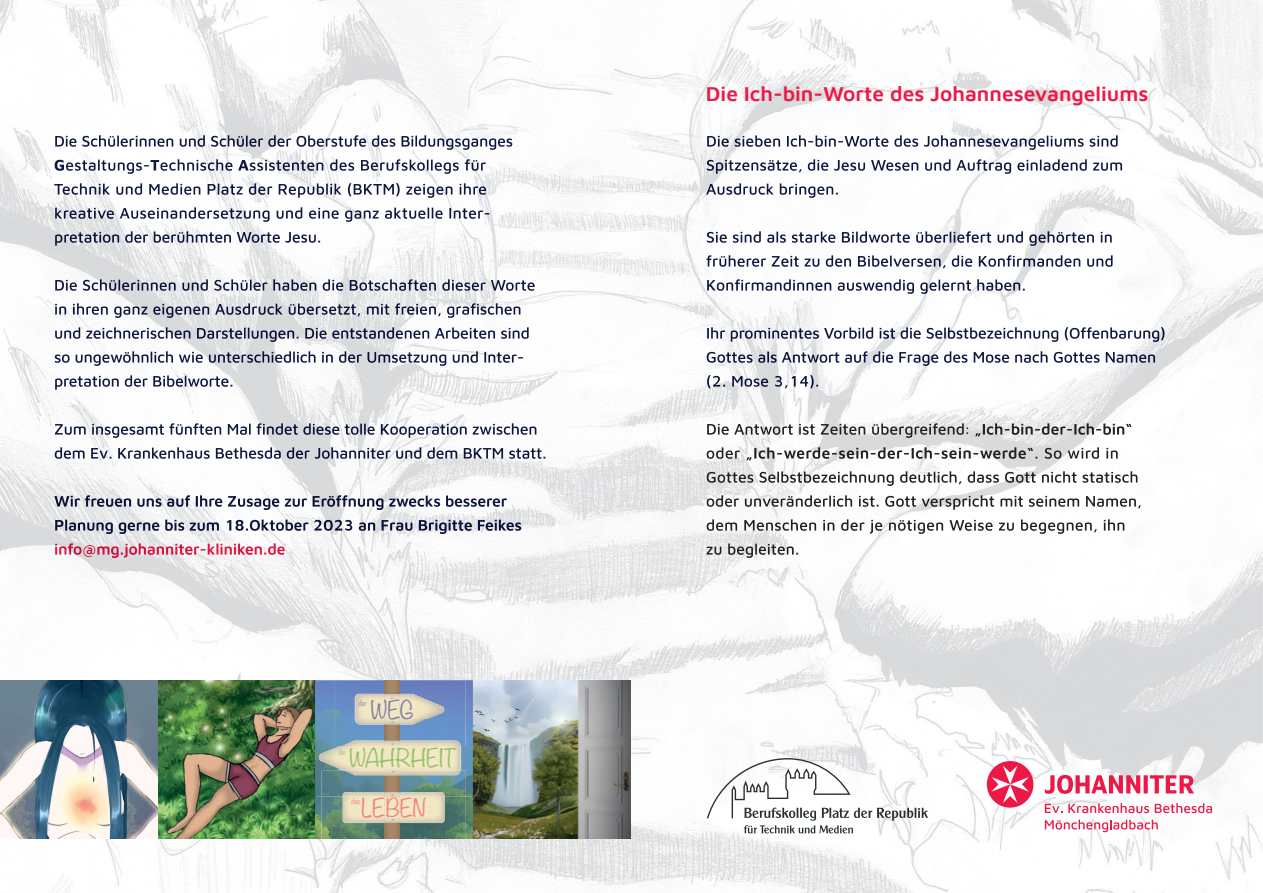
<style>
.page{position:relative;width:1263px;height:893px;background:#fff}
.page>*{position:absolute;margin:0;border:0;box-sizing:border-box;transform-origin:0 0}
.t1{font:300 22.65px "Noteworthy";letter-spacing:-.005em;color:#95c16e}
.t2{font:300 22.65px "Noteworthy";color:#f38276}
.t3{font:300 22.65px "Noteworthy";color:#8183a8}
.t4{font:600 21px "Maven Johanniter";color:#ed1845}
.t5{font:300 7.05px "Noteworthy";color:#8183a8}
.t6{font:300 7.05px "Noteworthy";color:#f38276}
.t7{font:300 7.05px "Noteworthy";color:#95c16e}
</style>
<div class="page">
<img style="left:0;top:0;width:578px;height:525px">
<img style="left:578px;top:0;width:580px;height:524px">
<img style="left:1158px;top:0;width:105px;height:893px">
<img style="left:0;top:525px;width:1159px;height:158px">
<img style="left:49px;top:839px;width:73px;height:54px">
<img style="left:269px;top:839px;width:204px;height:54px">
<img style="left:580px;top:683px;width:579px;height:210px">
<img style="left:158px;top:839px;width:104px;height:54px">
<img style="left:473px;top:839px;width:107px;height:41px">
<img style="left:55px;top:135px;width:457px;height:15px">
<svg style="left:55px;top:160px;width:9px;height:11px"></svg>
<img style="left:66px;top:160px;width:83px;height:14px">
<svg style="left:151px;top:160px;width:8px;height:11px"></svg>
<img style="left:160px;top:159px;width:89px;height:12px">
<img style="left:233px;top:160px;width:16px;height:11px">
<img style="left:250px;top:159px;width:236px;height:15px">
<img style="left:54px;top:183px;width:433px;height:15px">
<img style="left:55px;top:207px;width:434px;height:15px">
<img style="left:55px;top:231px;width:265px;height:15px">
<img style="left:55px;top:279px;width:480px;height:12px">
<img style="left:55px;top:303px;width:467px;height:15px">
<img style="left:55px;top:327px;width:475px;height:15px">
<img style="left:55px;top:351px;width:468px;height:15px">
<img style="left:55px;top:375px;width:177px;height:15px">
<img style="left:55px;top:423px;width:483px;height:15px">
<img style="left:55px;top:447px;width:490px;height:12px">
<img style="left:54px;top:495px;width:453px;height:15px">
<img style="left:55px;top:520px;width:466px;height:14px">
<img style="left:55px;top:543px;width:230px;height:15px">
<img style="left:707px;top:135px;width:412px;height:15px">
<img style="left:707px;top:159px;width:416px;height:15px">
<img style="left:706px;top:183px;width:133px;height:15px">
<img style="left:707px;top:231px;width:406px;height:15px">
<img style="left:706px;top:255px;width:408px;height:13px">
<img style="left:707px;top:279px;width:318px;height:15px">
<img style="left:707px;top:327px;width:459px;height:15px">
<img style="left:707px;top:351px;width:449px;height:15px">
<img style="left:707px;top:375px;width:111px;height:13px">
<img style="left:707px;top:423px;width:263px;height:15px">
<img style="left:975px;top:423px;width:156px;height:13px">
<img style="left:707px;top:447px;width:33px;height:12px">
<img style="left:746px;top:447px;width:287px;height:13px">
<img style="left:1035px;top:447px;width:84px;height:12px">
<img style="left:707px;top:471px;width:432px;height:15px">
<img style="left:707px;top:495px;width:435px;height:15px">
<img style="left:707px;top:519px;width:418px;height:15px">
<img style="left:707px;top:543px;width:91px;height:15px">
<img style="left:0;top:680px;width:631px;height:159px">
<img style="left:334px;top:680px;width:131px;height:66px">
<img style="left:355px;top:694px;width:89px;height:25px">
<img style="left:321px;top:771px;width:145px;height:68px">
<img style="left:343px;top:792px;width:101px;height:31px">
<img style="left:315px;top:719px;width:23px;height:78px">
<img style="left:461px;top:719px;width:12px;height:78px">
<svg style="left:460px;top:746px;width:1px;height:25px"></svg>
<img style="left:355px;top:719px;width:72px;height:6px">
<img style="left:319px;top:746px;width:141px;height:25px">
<img style="left:341px;top:740px;width:119px;height:6px">
<img style="left:344px;top:771px;width:116px;height:4px">
<svg style="left:384px;top:680px;width:16px;height:159px;background:#ccb99a"></svg>
<svg style="left:744px;top:808px;width:184px;height:25px"></svg>
<img style="left:707px;top:758px;width:143px;height:60px">
<svg style="left:987px;top:761px;width:225px;height:52px"></svg>
<svg style="left:1045px;top:820px;width:113px;height:12px"></svg>
<p class="t3" style="left:370px;top:690px;width:44px">WEG</p>
<p class="t1" style="left:349px;top:739px;width:109px">WAHRHEIT</p>
<p class="t2" style="left:361px;top:788px;width:66px">LEBEN</p>
<p class="t5" style="left:359px;top:697px;width:10px">der</p>
<p class="t7" style="left:339px;top:746px;width:9px">die</p>
<p class="t6" style="left:351px;top:795px;width:11px">das</p>
<p class="t4" style="left:706px;top:79px;width:444px">Die Ich-bin-Worte des Johannesevangeliums</p>
</div>
